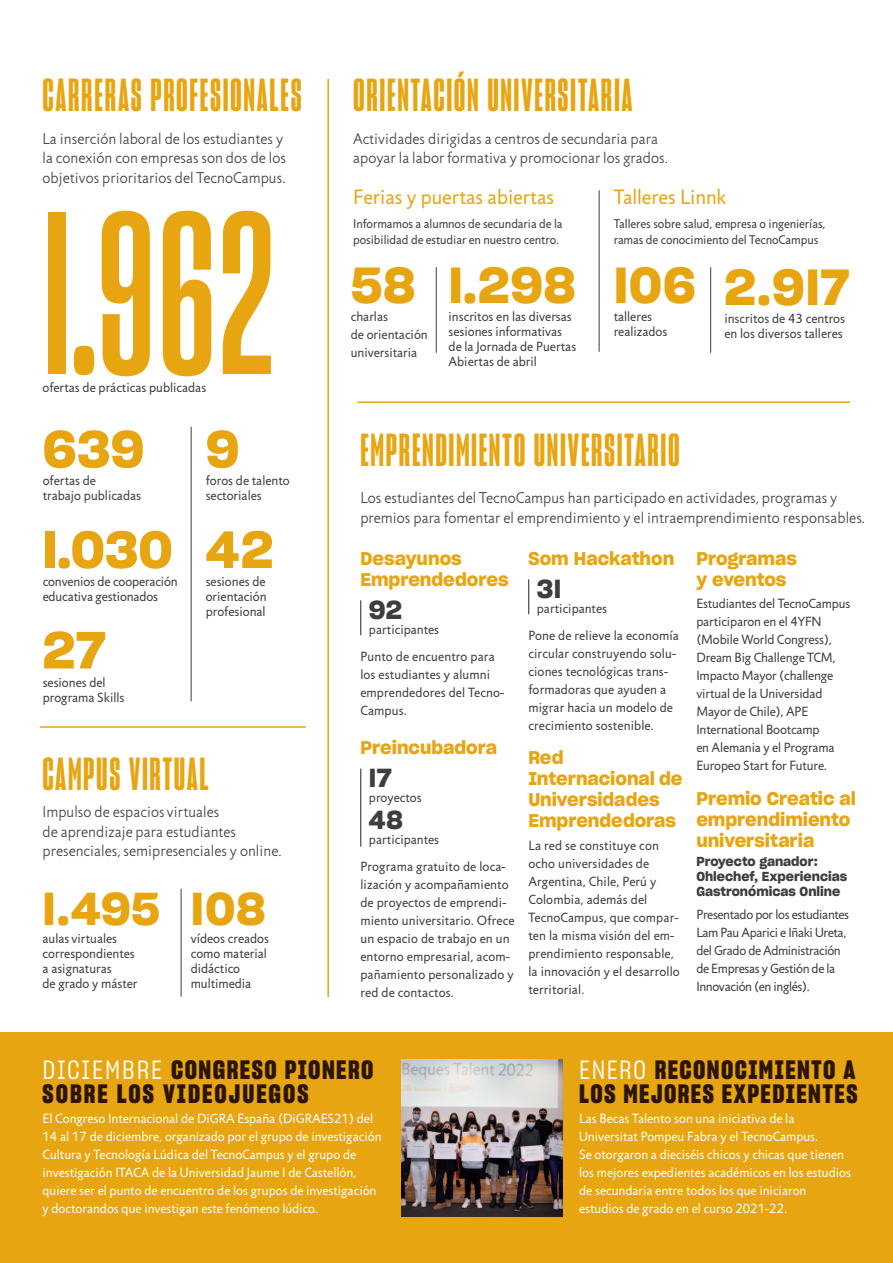
<style>
.page{position:relative;width:893px;height:1263px;background:#fff}
.page>*{position:absolute;margin:0;border:0;box-sizing:border-box;transform-origin:0 0}
.t1{font:225px "Sharp Grotesk Sm Bold 10";color:#e7a512}
.t2{font:51px "Sharp Grotesk Sm Bold 20";letter-spacing:.01em;color:#e7a512}
.t3{font:49.5px "Sharp Grotesk Sm Bold 20";letter-spacing:.01em;color:#e7a512}
.t4{font:45px "Sharp Grotesk Bold 10";letter-spacing:.04em;color:#e7a512}
.t5{font:45px "Sharp Grotesk Sm Bold 20";letter-spacing:.015em;color:#e7a512}
.t6{font:25.95px/24px "Sharp Grotesk Bold 15";letter-spacing:.055em;color:#2b1500}
.t7{font:25.5px "Sharp Grotesk Sm Bold 20";letter-spacing:.015em;color:#3e3e3f}
.t8{font:21px "Jigsaw";color:#e7a512}
.t9{font:18px/21px "Sharp Grotesk Sm Bold 20";color:#e7a512}
.t10{font:300 15.75px/19.5px "Jigsaw";letter-spacing:.005em;color:#3e3e3f}
.t11{font:13.5px/18px "Jigsaw";color:#3e3e3f}
.t12{font:13.5px/18px "Jigsaw";color:#fff}
.t13{font:13.5px/18px "Jigsaw";letter-spacing:-.025em;color:#3e3e3f}
.t14{font:12.75px/16px "Jigsaw";letter-spacing:-.005em;color:#3e3e3f}
.t15{font:12.75px/15px "Sharp Grotesk Sm Bold 20";color:#3e3e3f}
.s1{font-family:"Sharp Grotesk Book 15";color:#fff}
</style>
<div class="page">
<div style="left:0;top:1033px;width:893px;height:230px;background:#e7a512"></div>
<hr style="left:327px;top:79px;width:2px;height:918px;background:#e7a512">
<hr style="left:191px;top:427px;width:1px;height:274px;background:#3e3e3f">
<hr style="left:436px;top:267px;width:1px;height:85px;background:#3e3e3f">
<hr style="left:710px;top:267px;width:1px;height:85px;background:#3e3e3f">
<hr style="left:599px;top:191px;width:1px;height:160px;background:#3e3e3f">
<hr style="left:181px;top:889px;width:1px;height:107px;background:#3e3e3f">
<hr style="left:41px;top:726px;width:264px;height:2px;background:#e7a512">
<hr style="left:358px;top:401px;width:492px;height:2px;background:#e7a512">
<hr style="left:360px;top:601px;width:1px;height:34px;background:#231f20">
<hr style="left:528px;top:580px;width:1px;height:34px;background:#231f20">
<hr style="left:360px;top:769px;width:1px;height:77px;background:#231f20">
<img style="left:401px;top:1059px;width:161px;height:158px">
<h3 class="t4" style="left:43px;top:68px;width:591px">CARRERAS PROFESIONALES ORIENTACIÓN UNIVERSITARIA</h3>
<p class="t10" style="left:43px;top:129px;width:245px">La inserción laboral de los estudiantes y la conexión con empresas son dos de los objetivos prioritarios del TecnoCampus.</p>
<p class="t10" style="left:353px;top:129px;width:316px">Actividades dirigidas a centros de secundaria para apoyar la labor formativa y promocionar los grados.</p>
<h3 class="t8" style="left:353px;top:185px;width:202px">Ferias y puertas abiertas</h3>
<h3 class="t8" style="left:614px;top:185px;width:114px">Talleres Linnk</h3>
<h1 class="t1" style="left:43px;top:160px;width:234px">I.962</h1>
<p class="t11" style="left:43px;top:379px;width:165px">ofertas de prácticas publicadas</p>
<h2 class="t2" style="left:43px;top:408px;width:103px">639</h2>
<p class="t11" style="left:43px;top:474px;width:100px;line-height:15px">ofertas de<br>trabajo publicadas</p>
<h2 class="t2" style="left:43px;top:508px;width:132px">I.030</h2>
<p class="t11" style="left:43px;top:574px;width:137px;line-height:15px">convenios de cooperación educativa gestionados</p>
<h2 class="t2" style="left:43px;top:609px;width:64px">27</h2>
<p class="t11" style="left:43px;top:675px;width:83px;line-height:15px">sesiones del programa Skills</p>
<h2 class="t2" style="left:206px;top:408px;width:35px">9</h2>
<p class="t11" style="left:206px;top:474px;width:85px;line-height:15px">foros de talento sectoriales</p>
<h2 class="t2" style="left:206px;top:508px;width:69px">42</h2>
<p class="t11" style="left:206px;top:574px;width:62px;line-height:15px;text-align:justify">sesiones de orientación profesional</p>
<h3 class="t4" style="left:42px;top:747px;width:168px">CAMPUS VIRTUAL</h3>
<p class="t10" style="left:43px;top:803px;width:241px">Impulso de espacios virtuales<br>de aprendizaje para estudiantes presenciales, semipresenciales y online.</p>
<h3 class="t5" style="left:43px;top:872px;width:119px">I.495</h3>
<p class="t11" style="left:43px;top:931px;width:97px;line-height:15px">aulas virtuales correspondientes a asignaturas<br>de grado y máster</p>
<h3 class="t5" style="left:191px;top:872px;width:76px">I08</h3>
<p class="t11" style="left:191px;top:931px;width:80px;line-height:15px">vídeos creados como material didáctico multimedia</p>
<p class="t14" style="left:353px;top:216px;width:211px">Informamos a alumnos de secundaria de la posibilidad de estudiar en nuestro centro.</p>
<p class="t14" style="left:614px;top:216px;width:213px">Talleres sobre salud, empresa o ingenierías, ramas de conocimiento del TecnoCampus</p>
<h3 class="t3" style="left:351px;top:245px;width:66px">58</h3>
<p class="t11" style="left:351px;top:307px;width:78px">charlas<br>de orientación universitaria</p>
<h3 class="t3" style="left:449px;top:245px;width:128px">I.298</h3>
<p class="t11" style="left:449px;top:309px;width:129px;line-height:15px">inscritos en las diversas sesiones informativas de la Jornada de Puertas<br>Abiertas de abril</p>
<h3 class="t3" style="left:614px;top:245px;width:84px">I06</h3>
<p class="t11" style="left:614px;top:309px;width:55px;line-height:15px">talleres realizados</p>
<h3 class="t4" style="left:360px;top:423px;width:319px">EMPRENDIMIENTO UNIVERSITARIO</h3>
<h3 class="t3" style="left:724px;top:247px;width:127px">2.9I7</h3>
<p class="t11" style="left:724px;top:311px;width:122px;line-height:15px">inscritos de 43 centros en los diversos talleres</p>
<p class="t10" style="left:360px;top:488px;width:506px">Los estudiantes del TecnoCampus han participado en actividades, programas y premios para fomentar el emprendimiento y el intraemprendimiento responsables.</p>
<h3 class="t9" style="left:360px;top:546px;width:150px">Desayunos<br>Emprendedores</h3>
<h3 class="t7" style="left:369px;top:589px;width:35px">92</h3>
<p class="t11" style="left:360px;top:616px;width:136px;line-height:27px;text-indent:9px">participantes<br>Punto de encuentro para</p>
<p class="t11" style="left:360px;top:665px;width:145px">los estudiantes y alumni emprendedores del Tecno-<br>Campus.</p>
<h3 class="t9" style="left:360px;top:735px;width:138px">Preincubadora</h3>
<h3 class="t7" style="left:369px;top:757px;width:24px">I7</h3>
<p class="t11" style="left:369px;top:788px;width:54px">proyectos</p>
<h3 class="t7" style="left:369px;top:799px;width:35px">48</h3>
<p class="t11" style="left:360px;top:826px;width:147px;line-height:27px;text-indent:9px">participantes<br>Programa gratuito de loca-</p>
<p class="t11" style="left:360px;top:875px;width:156px">lización y acompañamiento de proyectos de emprendi&shy;miento universitario. Ofrece un espacio de trabajo en un entorno empresarial, acom&shy;pañamiento personalizado y red de contactos.</p>
<h3 class="t9" style="left:528px;top:546px;width:147px">Som Hackathon</h3>
<h3 class="t7" style="left:537px;top:568px;width:26px">3I</h3>
<p class="t11" style="left:528px;top:595px;width:152px;line-height:27px;text-indent:9px">participantes<br>Pone de relieve la economía</p>
<p class="t11" style="left:528px;top:644px;width:149px">circular construyendo solu&shy;ciones tecnológicas trans&shy;formadoras que ayuden a migrar hacia un modelo de crecimiento sostenible.</p>
<h3 class="t9" style="left:528px;top:746px;width:156px">Red<br>Internacional de<br>Universidades<br>Emprendedoras</h3>
<p class="t11" style="left:528px;top:836px;width:153px">La red se constituye con ocho universidades de<br>Argentina, Chile, Perú y<br>Colombia, además del<br>TecnoCampus, que compar&shy;ten la misma visión del em&shy;prendimiento responsable, la innovación y el desarrollo territorial.</p>
<h3 class="t9" style="left:696px;top:546px;width:102px">Programas y eventos</h3>
<p class="t11" style="left:696px;top:595px;width:155px">Estudiantes del TecnoCampus participaron en el 4YFN (Mobile World Congress),<br>Dream Big Challenge TCM,<br>Impacto Mayor (challenge virtual de la Universidad<br>Mayor de Chile), APE<br>International Bootcamp<br>en Alemania y el Programa<br>Europeo Start for Future.</p>
<h3 class="t9" style="left:696px;top:786px;width:161px">Premio Creatic al emprendimiento universitaria</h3>
<p class="t15" style="left:696px;top:853px;width:152px">Proyecto ganador:<br>Ohlechef, Experiencias<br>Gastronómicas Online</p>
<p class="t13" style="left:696px;top:906px;width:154px">Presentado por los estudiantes<br>Lam Pau Aparici e Iñaki Ureta, del Grado de Administración de Empresas y Gestión de la<br>Innovación (en inglés).</p>
<h3 class="t6" style="left:43px;top:1057px;width:332px"><span class="s1">DICIEMBRE</span> CONGRESO PIONERO<br>SOBRE LOS VIDEOJUEGOS</h3>
<p class="t12" style="left:43px;top:1109px;width:340px">El Congreso Internacional de DiGRA España (DiGRAES21) del 14 al 17 de diciembre, organizado por el grupo de investigación Cultura y Tecnología Lúdica del TecnoCampus y el grupo de investigación ITACA de la Universidad Jaume I de Castellón, quiere ser el punto de encuentro de los grupos de investigación y doctorandos que investigan este fenómeno lúdico.</p>
<h3 class="t6" style="left:579px;top:1057px;width:280px"><span class="s1">EN ERO</span> RECONOCIMIENTO A<br>LOS MEJORES EXPEDIENTES</h3>
<p class="t12" style="left:579px;top:1109px;width:273px">Las Becas Talento son una iniciativa de la Universitat Pompeu Fabra y el TecnoCampus.<br>Se otorgaron a dieciséis chicos y chicas que tienen los mejores expedientes académicos en los estudios de secundaria entre todos los que iniciaron estudios de grado en el curso 2021-22.</p>
</div>
